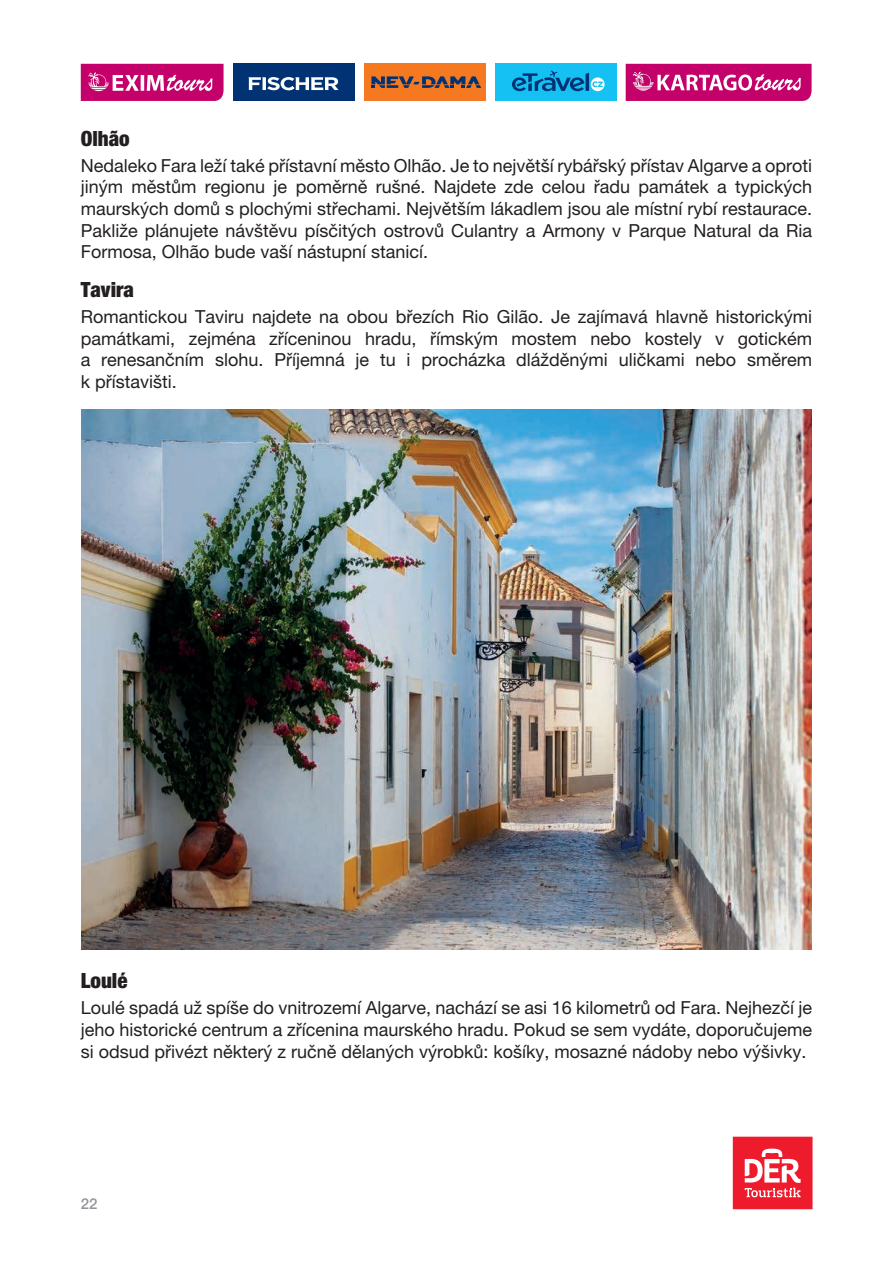
<style>
.page{position:relative;width:893px;height:1263px;background:#fff}
.page>*{position:absolute;margin:0;border:0;box-sizing:border-box;transform-origin:0 0}
.t1{font:900 condensed 21px "Helvetica Neue CE";color:#231f20}
.t2{font:18px/21.6px "Helvetica Neue CE";color:#231f20;text-align:justify}
.t3{font:500 15px "Helvetica Neue CE";color:#939598}
</style>
<div class="page">
<div style="left:233px;top:64px;width:121px;height:37px;background:#013374"></div>
<svg style="left:248px;top:77px;width:91px;height:13px"></svg>
<div style="left:364px;top:64px;width:121px;height:37px;background:#f47921"></div>
<svg style="left:371px;top:76px;width:110px;height:12px"></svg>
<div style="left:495px;top:64px;width:121px;height:37px;background:#15c0f2"></div>
<svg style="left:512px;top:71px;width:93px;height:20px"></svg>
<svg style="left:81px;top:64px;width:143px;height:37px;background:#cd2b83"></svg>
<svg style="left:626px;top:64px;width:186px;height:37px;background:#ce2c84"></svg>
<div style="left:733px;top:1137px;width:79px;height:72px;background:#ee1b2d"></div>
<svg style="left:745px;top:1148px;width:56px;height:49px"></svg>
<img style="left:81px;top:409px;width:731px;height:540px">
<p class="t1" style="left:81px;top:126px;width:51px">Olhão</p>
<p class="t2" style="left:81px;top:155px;width:733px">Nedaleko Fara leží také přístavní město Olhão. Je to největší rybářský přístav Algarve a oproti jiným městům regionu je poměrně rušné. Najdete zde celou řadu památek a typických maurských domů s plochými střechami. Největším lákadlem jsou ale místní rybí restaurace.<br>Pakliže plánujete návštěvu písčitých ostrovů Culantry a Armony v Parque Natural da Ria Formosa, Olhão bude vaší nástupní stanicí.</p>
<p class="t1" style="left:81px;top:277px;width:55px">Tavira</p>
<p class="t2" style="left:81px;top:306px;width:733px">Romantickou Taviru najdete na obou březích Rio Gilão. Je zajímavá hlavně historickými památkami, zejména zříceninou hradu, římským mostem nebo kostely v gotickém a renesančním slohu. Příjemná je tu i procházka dlážděnými uličkami nebo směrem k přístavišti.</p>
<p class="t1" style="left:81px;top:968px;width:48px">Loulé</p>
<p class="t2" style="left:81px;top:997px;width:733px">Loulé spadá už spíše do vnitrozemí Algarve, nachází se asi 16 kilometrů od Fara. Nejhezčí je jeho historické centrum a zřícenina maurského hradu. Pokud se sem vydáte, doporučujeme si odsud přivézt některý z ručně dělaných výrobků: košíky, mosazné nádoby nebo výšivky.</p>
<p class="t3" style="left:81px;top:1194px;width:18px">22</p>
</div>
